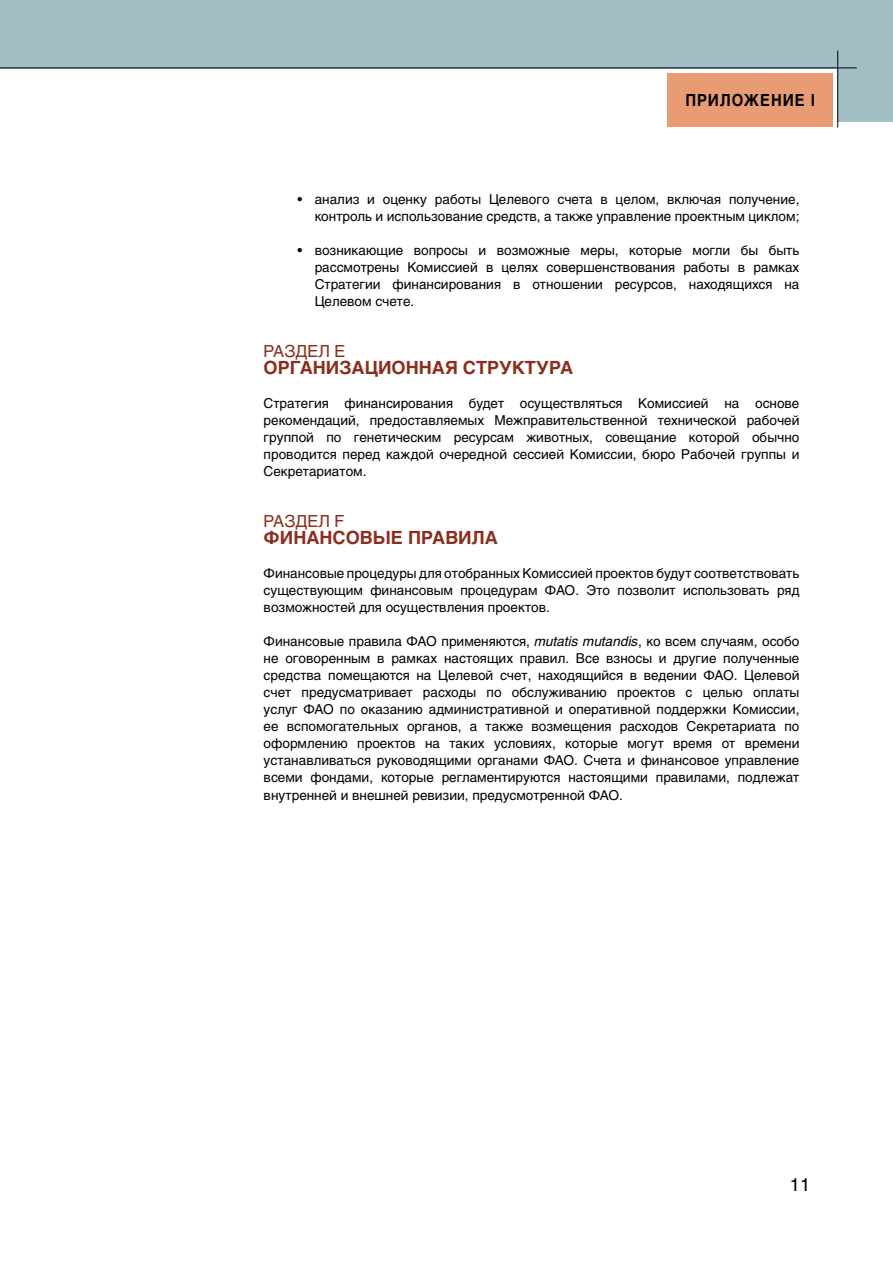
<style>
.page{position:relative;width:893px;height:1263px;background:#fff}
.page>*{position:absolute;margin:0;border:0;box-sizing:border-box;transform-origin:0 0}
.t1{font:700 18px "Helios";color:#8b2e1e}
.t2{font:18px "Helios";color:#000}
.t3{font:16.5px "Helios";color:#8b2e1e}
.t4{font:700 16.5px "Helios";letter-spacing:.065em;color:#000;scale:.9 1}
.t5{font:13.5px/17px "Helios";color:#000;text-align:justify}
.s1{font-style:italic}
</style>
<div class="page">
<div style="left:0;top:0;width:893px;height:68px;background:#a2c0c4"></div>
<div style="left:837px;top:0;width:56px;height:122px;background:#a2c0c4"></div>
<div style="left:667px;top:73px;width:166px;height:54px;background:#e99c73"></div>
<hr style="left:0;top:68px;width:857px;height:1px;background:#000">
<hr style="left:837px;top:51px;width:1px;height:76px;background:#000">
<p class="t4" style="left:685px;top:91px;width:146px">Приложение I</p>
<p class="t5" style="left:298px;top:191px;width:503px;text-align:right">• анализ и оценку работы Целевого счета в целом, включая получение, контроль и использование средств, а также управление проектным циклом;</p>
<p class="t5" style="left:315px;top:242px;width:486px;text-indent:-17px">• возникающие вопросы и возможные меры, которые могли бы быть рассмотрены Комиссией в целях совершенствования работы в рамках Стратегии финансирования в отношении ресурсов, находящихся на Целевом счете.</p>
<p class="t3" style="left:264px;top:342px;width:83px">РАЗДЕЛ E</p>
<h1 class="t1" style="left:264px;top:357px;width:311px">Организационная структура</h1>
<p class="t5" style="left:264px;top:395px;width:537px">Стратегия финансирования будет осуществляться Комиссией на основе рекомендаций, предоставляемых Межправительственной технической рабочей группой по генетическим ресурсам животных, совещание которой обычно проводится перед каждой очередной сессией Комиссии, бюро Рабочей группы и Секретариатом.</p>
<p class="t3" style="left:264px;top:512px;width:82px">РАЗДЕЛ F</p>
<h1 class="t1" style="left:264px;top:527px;width:236px">Финансовые правила</h1>
<p class="t5" style="left:264px;top:565px;width:537px">Финансовые процедуры для отобранных Комиссией проектов будут соответствовать существующим финансовым процедурам ФАО. Это позволит использовать ряд возможностей для осуществления проектов.</p>
<p class="t5" style="left:264px;top:633px;width:537px">Финансовые правила ФАО применяются, <span class="s1">mutatis mutandis</span>, ко всем случаям, особо не оговоренным в рамках настоящих правил. Все взносы и другие полученные средства помещаются на Целевой счет, находящийся в ведении ФАО. Целевой счет предусматривает расходы по обслуживанию проектов с целью оплаты услуг ФАО по оказанию административной и оперативной поддержки Комиссии, ее вспомогательных органов, а также возмещения расходов Секретариата по оформлению проектов на таких условиях, которые могут время от времени устанавливаться руководящими органами ФАО. Счета и финансовое управление всеми фондами, которые регламентируются настоящими правилами, подлежат внутренней и внешней ревизии, предусмотренной ФАО.</p>
<h1 class="t2" style="left:790px;top:1174px;width:22px">11</h1>
</div>
